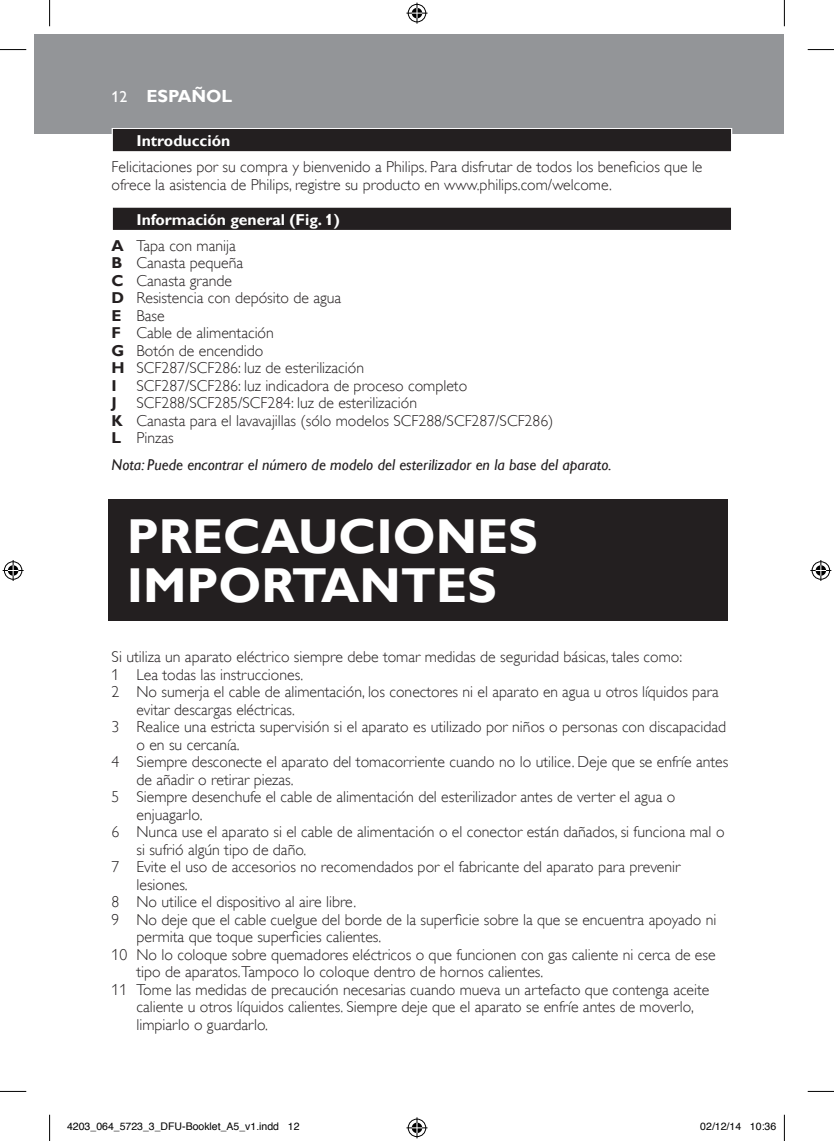
<style>
.page{position:relative;width:834px;height:1141px;background:#fff}
.page>*{position:absolute;margin:0;border:0;box-sizing:border-box;transform-origin:0 0}
.t1{font:700 49px/49px "Gill Sans Alt One WGL";color:#fff}
.t2{font:700 17.5px "Gill Sans Alt One WGL";color:#fff}
.t3{font:15.75px/17.5px "Gill Sans Alt One WGL Light";color:#231f20}
.t4{font:italic 15.75px "Gill Sans Alt One WGL";color:#231f20}
.t5{font:700 15.75px "Gill Sans Alt One WGL";color:#fff}
.t6{font:10.5px "Helvetica";color:#000}
.s1{font-weight:400;font-size:15.75px}
.s2{font-family:"Gill Sans Alt One WGL";font-weight:700}
</style>
<div class="page">
<div style="left:34px;top:35px;width:749px;height:99px;background:#939598"></div>
<div style="left:112px;top:128px;width:620px;height:25px;background:#dedddd"></div>
<div style="left:113px;top:129px;width:617px;height:22px;background:#231f20"></div>
<div style="left:113px;top:208px;width:617px;height:22px;background:#231f20"></div>
<div style="left:108px;top:500px;width:619px;height:121px;background:#231f20"></div>
<svg style="left:0;top:49px;width:26px;height:1px"></svg>
<svg style="left:807px;top:49px;width:26px;height:1px"></svg>
<svg style="left:0;top:1091px;width:26px;height:1px"></svg>
<svg style="left:807px;top:1091px;width:26px;height:1px"></svg>
<svg style="left:49px;top:0;width:1px;height:26px"></svg>
<svg style="left:49px;top:1115px;width:1px;height:26px"></svg>
<svg style="left:783px;top:0;width:1px;height:26px"></svg>
<svg style="left:783px;top:1115px;width:1px;height:26px"></svg>
<svg style="left:406px;top:3px;width:21px;height:21px"></svg>
<svg style="left:406px;top:1117px;width:21px;height:21px"></svg>
<svg style="left:3px;top:560px;width:21px;height:21px"></svg>
<svg style="left:810px;top:560px;width:21px;height:21px"></svg>
<p class="t2" style="left:112px;top:84px;width:122px"><span class="s1">12</span> ESPAÑOL</p>
<p class="t5" style="left:136px;top:130px;width:95px">Introducción</p>
<p class="t3" style="left:112px;top:158px;width:592px">Felicitaciones por su compra y bienvenido a Philips. Para disfrutar de todos los beneficios que le ofrece la asistencia de Philips, registre su producto en www.philips.com/welcome.</p>
<p class="t5" style="left:136px;top:208px;width:205px">Información general (Fig. 1)</p>
<p class="t3" style="left:112px;top:237px;width:443px"><span class="s2">A</span> Tapa con manija<br><span class="s2">B</span> Canasta pequeña<br><span class="s2">C</span> Canasta grande<br><span class="s2">D</span> Resistencia con depósito de agua<br><span class="s2">E</span> Base<br><span class="s2">F</span> Cable de alimentación<br><span class="s2">G</span> Botón de encendido<br><span class="s2">H</span> SCF287/SCF286: luz de esterilización<br><span class="s2">I</span> SCF287/SCF286: luz indicadora de proceso completo<br><span class="s2">J</span> SCF288/SCF285/SCF284: luz de esterilización<br><span class="s2">K</span> Canasta para el lavavajillas (sólo modelos SCF288/SCF287/SCF286)<br><span class="s2">L</span> Pinzas</p>
<p class="t4" style="left:112px;top:453px;width:501px">Nota: Puede encontrar el número de modelo del esterilizador en la base del aparato.</p>
<h1 class="t1" style="left:127px;top:511px;width:412px">PRECAUCIONES<br>IMPORTANTES</h1>
<p class="t3" style="left:112px;top:648px;width:572px">Si utiliza un aparato eléctrico siempre debe tomar medidas de seguridad básicas, tales como:</p>
<p class="t3" style="left:112px;top:666px;width:193px">1 Lea todas las instrucciones.</p>
<p class="t3" style="left:112px;top:683px;width:608px">2 No sumerja el cable de alimentación, los conectores ni el aparato en agua u otros líquidos para</p>
<p class="t3" style="left:136px;top:701px;width:160px">evitar descargas eléctricas.</p>
<p class="t3" style="left:112px;top:718px;width:616px">3 Realice una estricta supervisión si el aparato es utilizado por niños o personas con discapacidad</p>
<p class="t3" style="left:136px;top:736px;width:105px">o en su cercanía.</p>
<p class="t3" style="left:112px;top:753px;width:618px">4 Siempre desconecte el aparato del tomacorriente cuando no lo utilice. Deje que se enfríe antes</p>
<p class="t3" style="left:136px;top:771px;width:158px">de añadir o retirar piezas.</p>
<p class="t3" style="left:112px;top:788px;width:565px">5 Siempre desenchufe el cable de alimentación del esterilizador antes de verter el agua o</p>
<p class="t3" style="left:136px;top:806px;width:67px">enjuagarlo.</p>
<p class="t3" style="left:112px;top:823px;width:614px">6 Nunca use el aparato si el cable de alimentación o el conector están dañados, si funciona mal o</p>
<p class="t3" style="left:136px;top:841px;width:171px">si sufrió algún tipo de daño.</p>
<p class="t3" style="left:112px;top:858px;width:570px">7 Evite el uso de accesorios no recomendados por el fabricante del aparato para prevenir</p>
<p class="t3" style="left:136px;top:876px;width:53px">lesiones.</p>
<p class="t3" style="left:112px;top:893px;width:246px">8 No utilice el dispositivo al aire libre.</p>
<p class="t3" style="left:112px;top:911px;width:606px">9 No deje que el cable cuelgue del borde de la superficie sobre la que se encuentra apoyado ni</p>
<p class="t3" style="left:136px;top:928px;width:246px">permita que toque superficies calientes.</p>
<p class="t3" style="left:112px;top:946px;width:605px">10 No lo coloque sobre quemadores eléctricos o que funcionen con gas caliente ni cerca de ese</p>
<p class="t3" style="left:136px;top:963px;width:408px">tipo de aparatos.Tampoco lo coloque dentro de hornos calientes.</p>
<p class="t3" style="left:112px;top:981px;width:599px">11 Tome las medidas de precaución necesarias cuando mueva un artefacto que contenga aceite</p>
<p class="t3" style="left:136px;top:998px;width:558px">caliente u otros líquidos calientes. Siempre deje que el aparato se enfríe antes de moverlo,</p>
<p class="t3" style="left:136px;top:1016px;width:133px">limpiarlo o guardarlo.</p>
<p class="t6" style="left:67px;top:1119px;width:234px">4203_064_5723_3_DFU-Booklet_A5_v1.indd 12</p>
<p class="t6" style="left:700px;top:1119px;width:77px">02/12/14 10:36</p>
</div>
